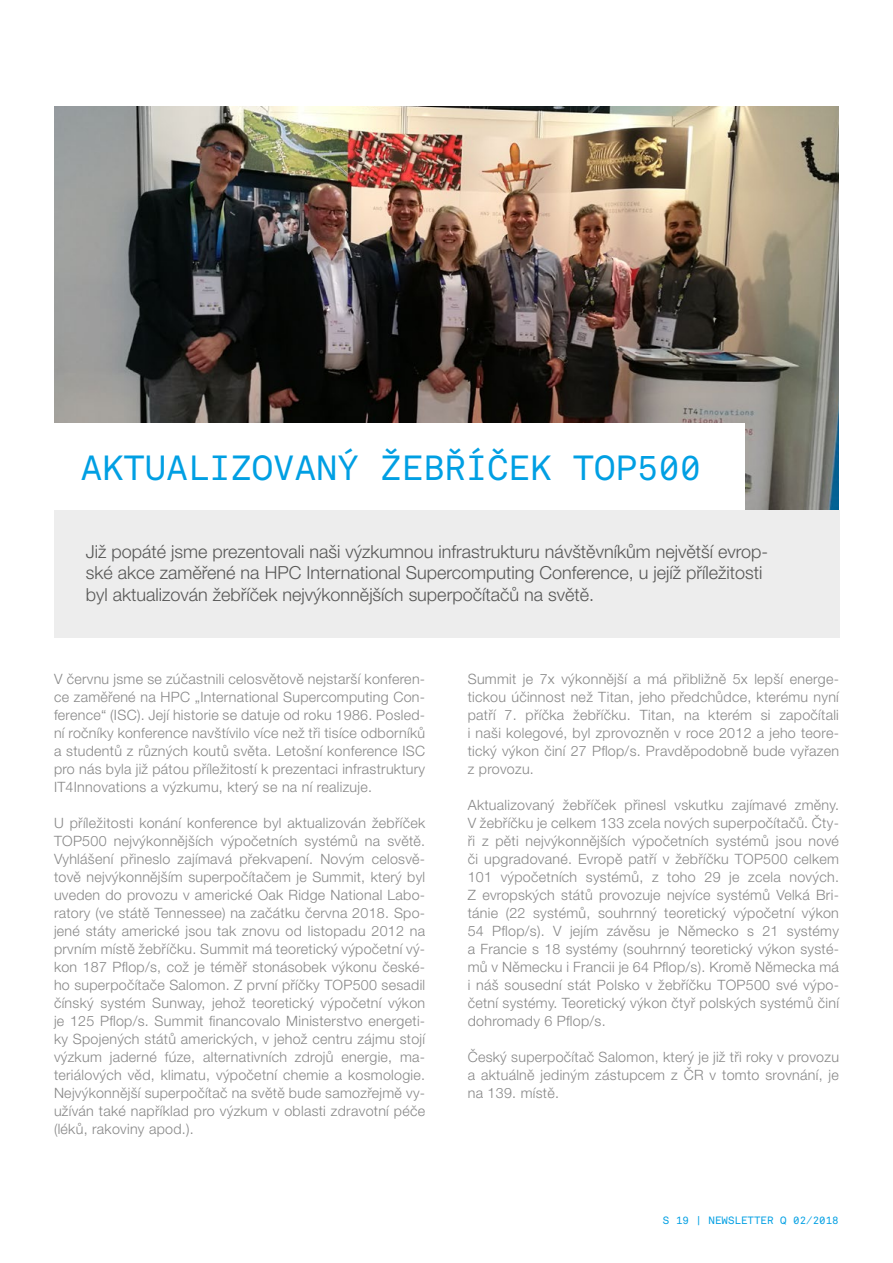
<style>
.page{position:relative;width:893px;height:1263px;background:#fff}
.page>*{position:absolute;margin:0;border:0;box-sizing:border-box;transform-origin:0 0}
.t1{font:34.5px "Akkurat Mono Pro";color:#009fe3}
.t2{font:300 18px/21.6px "Helvetica Neue LT Pro";color:#575756}
.t3{font:300 14.25px/18px "Helvetica Neue LT Pro";letter-spacing:.02em;color:#878787;text-align:justify}
.t4{font:10.5px "Akkurat Mono Pro";color:#009fe3}
</style>
<div class="page">
<img style="left:54px;top:106px;width:785px;height:404px">
<div style="left:38px;top:423px;width:706px;height:196px;background:#fff"></div>
<div style="left:54px;top:510px;width:786px;height:128px;background:#ededed"></div>
<h1 class="t1" style="left:81px;top:447px;width:622px">AKTUALIZOVANÝ ŽEBŘÍČEK TOP500</h1>
<p class="t2" style="left:86px;top:540px;width:684px">Již popáté jsme prezentovali naši výzkumnou infrastrukturu návštěvníkům největší evrop&shy;ské akce zaměřené na HPC International Supercomputing Conference, u jejíž příležitosti byl aktualizován žebříček nejvýkonnějších superpočítačů na světě.</p>
<p class="t3" style="left:54px;top:670px;width:373px">V červnu jsme se zúčastnili celosvětově nejstarší konferen&shy;ce zaměřené na HPC „International Supercomputing Con&shy;ference“ (ISC). Její historie se datuje od roku 1986. Posled&shy;ní ročníky konference navštívilo více než tři tisíce odborníků a studentů z různých koutů světa. Letošní konference ISC pro nás byla již pátou příležitostí k prezentaci infrastruktury IT4Innovations a výzkumu, který se na ní realizuje.</p>
<p class="t3" style="left:54px;top:814px;width:373px">U příležitosti konání konference byl aktualizován žebříček TOP500 nejvýkonnějších výpočetních systémů na světě.<br>Vyhlášení přineslo zajímavá překvapení. Novým celosvě&shy;tově nejvýkonnějším superpočítačem je Summit, který byl uveden do provozu v americké Oak Ridge National Labo&shy;ratory (ve státě Tennessee) na začátku června 2018. Spo&shy;jené státy americké jsou tak znovu od listopadu 2012 na prvním místě žebříčku. Summit má teoretický výpočetní vý&shy;kon 187 Pflop/s, což je téměř stonásobek výkonu české&shy;ho superpočítače Salomon. Z první příčky TOP500 sesadil čínský systém Sunway, jehož teoretický výpočetní výkon je 125 Pflop/s. Summit financovalo Ministerstvo energeti&shy;ky Spojených států amerických, v jehož centru zájmu stojí výzkum jaderné fúze, alternativních zdrojů energie, ma&shy;teriálových věd, klimatu, výpočetní chemie a kosmologie.<br>Nejvýkonnější superpočítač na světě bude samozřejmě vy&shy;užíván také například pro výzkum v oblasti zdravotní péče (léků, rakoviny apod.).</p>
<p class="t3" style="left:468px;top:670px;width:373px">Summit je 7x výkonnější a má přibližně 5x lepší energe&shy;tickou účinnost než Titan, jeho předchůdce, kterému nyní patří 7. příčka žebříčku. Titan, na kterém si započítali i naši kolegové, byl zprovozněn v roce 2012 a jeho teore&shy;tický výkon činí 27 Pflop/s. Pravděpodobně bude vyřazen z provozu.</p>
<p class="t3" style="left:468px;top:796px;width:373px">Aktualizovaný žebříček přinesl vskutku zajímavé změny.<br>V žebříčku je celkem 133 zcela nových superpočítačů. Čty&shy;ři z pěti nejvýkonnějších výpočetních systémů jsou nové či upgradované. Evropě patří v žebříčku TOP500 celkem 101 výpočetních systémů, z toho 29 je zcela nových.<br>Z evropských států provozuje nejvíce systémů Velká Bri&shy;tánie (22 systémů, souhrnný teoretický výpočetní výkon 54 Pflop/s). V jejím závěsu je Německo s 21 systémy a Francie s 18 systémy (souhrnný teoretický výkon systé&shy;mů v Německu i Francii je 64 Pflop/s). Kromě Německa má i náš sousední stát Polsko v žebříčku TOP500 své výpo&shy;četní systémy. Teoretický výkon čtyř polských systémů činí dohromady 6 Pflop/s.</p>
<p class="t3" style="left:468px;top:1048px;width:373px">Český superpočítač Salomon, který je již tři roky v provozu a aktuálně jediným zástupcem z ČR v tomto srovnání, je na 139. místě.</p>
<p class="t4" style="left:663px;top:1214px;width:177px">S 19 | NEWSLETTER Q 02/2018</p>
</div>
